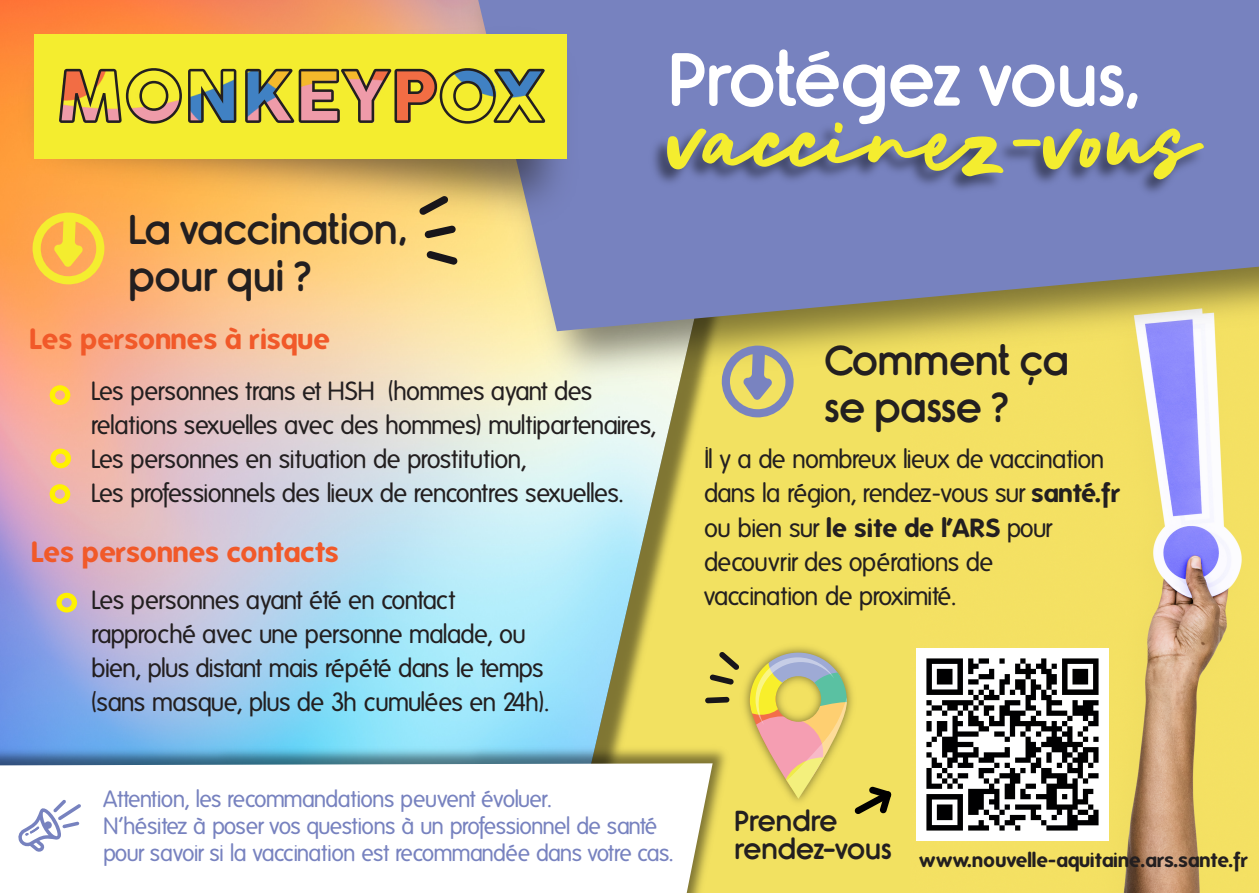
<style>
.page{position:relative;width:1259px;height:893px;background:#fff}
.page>*{position:absolute;margin:0;border:0;box-sizing:border-box;transform-origin:0 0}
.t1{font:130.5px "Dearest";color:#f4ed2f}
.t2{font:72.3px "Rimouski Sb";color:#fff}
.t3{font:39.9px/47.7px "Rimouski Sb";color:#231f20}
.t4{font:700 28.5px "Folks";color:#f15929}
.t5{font:27.9px "Rimouski Sb";color:#231f20}
.t6{font:25.5px/33.9px "Folks";letter-spacing:-.035em;color:#231f20}
.t7{font:22.8px/27.6px "Folks";letter-spacing:-.035em;color:#7782bf}
.t8{font:700 19.8px "Folks";color:#231f20}
.s1{font-weight:700}
</style>
<div class="page">
<img style="left:910px;top:398px;width:349px;height:495px">
<div style="left:188px;top:208px;width:722px;height:685px;background:#f2e161"></div>
<img style="left:0;top:298px;width:730px;height:438px">
<img style="left:447px;top:298px;width:812px;height:100px">
<svg style="left:478px;top:0;width:781px;height:331px;background:#909299"></svg>
<img style="left:647px;top:0;width:561px;height:255px">
<svg style="left:50px;top:385px;width:20px;height:20px"></svg>
<svg style="left:50px;top:449px;width:21px;height:19px"></svg>
<svg style="left:56px;top:593px;width:21px;height:19px"></svg>
<img style="left:0;top:736px;width:726px;height:93px">
<svg style="left:0;top:758px;width:712px;height:135px;fill:#fff"></svg>
<svg style="left:721px;top:345px;width:73px;height:73px"></svg>
<img style="left:744px;top:646px;width:109px;height:156px">
<svg style="left:750px;top:653px;width:97px;height:146px"></svg>
<svg style="left:854px;top:786px;width:37px;height:28px"></svg>
<svg style="left:709px;top:652px;width:30px;height:33px"></svg>
<svg style="left:705px;top:697px;width:24px;height:6px"></svg>
<svg style="left:17px;top:800px;width:64px;height:52px"></svg>
<img style="left:916px;top:648px;width:192px;height:192px">
<svg style="left:50px;top:484px;width:20px;height:20px"></svg>
<img style="left:0;top:0;width:647px;height:298px">
<div style="left:35px;top:35px;width:531px;height:124px;background:#f4ed2f"></div>
<svg style="left:59px;top:68px;width:123px;height:56px"></svg>
<svg style="left:188px;top:69px;width:48px;height:54px"></svg>
<svg style="left:245px;top:68px;width:300px;height:56px"></svg>
<h2 class="t2" style="left:668px;top:37px;width:474px">Protégez vous,</h2>
<h1 class="t1" style="left:668px;top:64px;width:531px">vaccinez-vous</h1>
<h3 class="t3" style="left:129px;top:206px;width:280px">La vaccination, pour qui ?</h3>
<p class="t4" style="left:30px;top:322px;width:302px">Les personnes à risque</p>
<p class="t6" style="left:91px;top:375px;width:566px">Les personnes trans et HSH (hommes ayant des relations sexuelles avec des hommes) multipartenaires, Les personnes en situation de prostitution,<br>Les professionnels des lieux de rencontres sexuelles.</p>
<p class="t4" style="left:32px;top:535px;width:309px">Les personnes contacts</p>
<p class="t6" style="left:91px;top:584px;width:459px">Les personnes ayant été en contact rapproché avec une personne malade, ou bien, plus distant mais répété dans le temps (sans masque, plus de 3h cumulées en 24h).</p>
<h3 class="t3" style="left:824px;top:337px;width:246px">Comment ça se passe ?</h3>
<p class="t6" style="left:704px;top:443px;width:418px">Il y a de nombreux lieux de vaccination dans la région, rendez-vous sur <span class="s1">santé.fr </span>ou bien sur <span class="s1">le site de l’ARS</span> pour decouvrir des opérations de<br>vaccination de proximité.</p>
<p class="t7" style="left:103px;top:785px;width:571px">Attention, les recommandations peuvent évoluer.<br>N’hésitez à poser vos questions à un professionnel de santé pour savoir si la vaccination est recommandée dans votre cas.</p>
<p class="t5" style="left:734px;top:805px;width:104px">Prendre</p>
<p class="t8" style="left:734px;top:849px;width:515px"><sup>rendez-vous</sup> www.nouvelle-aquitaine.ars.sante.fr</p>
</div>
